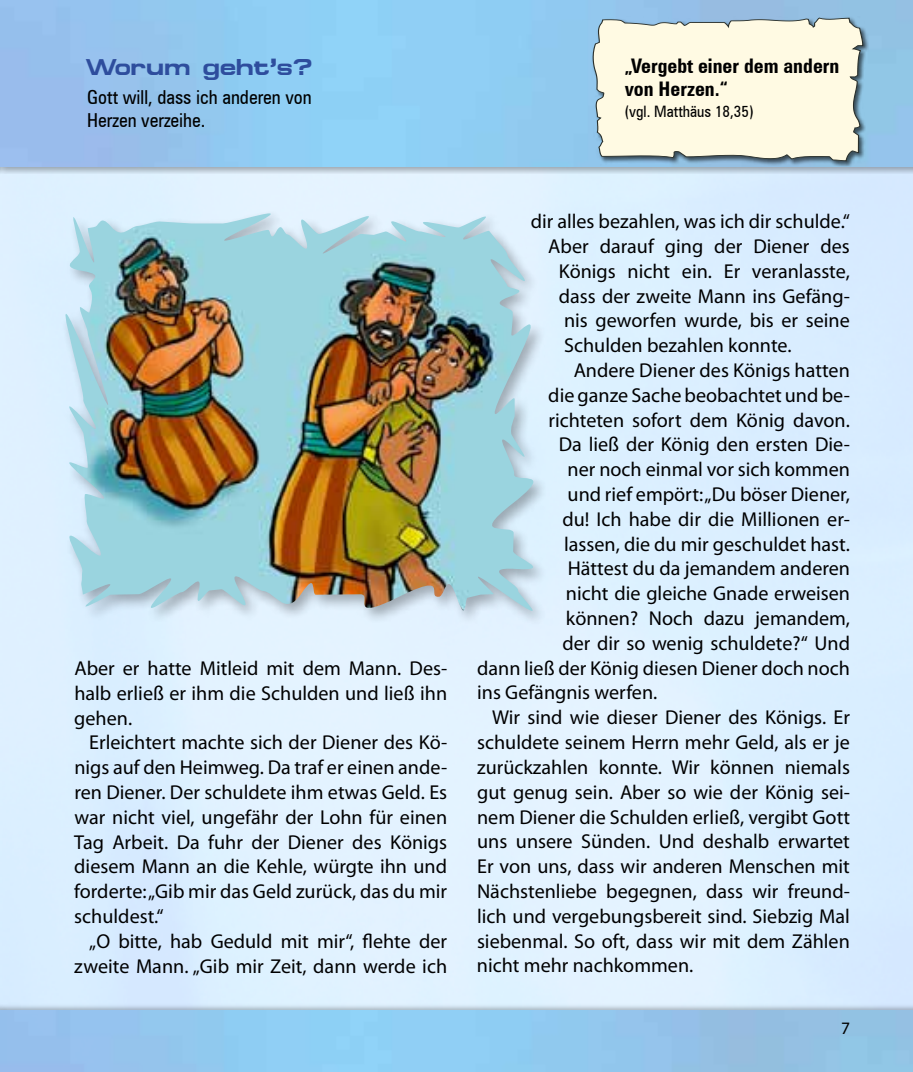
<style>
.page{position:relative;width:913px;height:1072px;background:#fff}
.page>*{position:absolute;margin:0;border:0;box-sizing:border-box;transform-origin:0 0}
.t1{font:700 22.75px "Micado";color:#2e4d9d}
.t2{font:20.12px/24.8px "Myriad Pro";color:#000;text-align:justify}
.t3{font:700 condensed 20.12px/22.8px "Zurich BT";color:#000}
.t4{font:condensed 19.25px/23.1px "Zurich BT";color:#000}
.t5{font:17.5px "Myriad Pro";color:#000}
.t6{font:condensed 15.75px "Zurich BT";color:#000}
</style>
<div class="page">
<div style="left:0;top:0;width:913px;height:174px;background:#000;opacity:.3"></div>
<img style="left:0;top:0;width:913px;height:167px">
<div style="left:0;top:1002px;width:913px;height:69px;background:#000;opacity:.3"></div>
<img style="left:0;top:1010px;width:913px;height:61px">
<div style="left:591px;top:17px;width:278px;height:150px;background:#000;opacity:.6"></div>
<svg style="left:592px;top:17px;width:271px;height:144px;background:#edecdb"></svg>
<div style="left:60px;top:207px;width:488px;height:418px;background:#dff2ff"></div>
<img style="left:65px;top:213px;width:470px;height:399px">
<p class="t1" style="left:85px;top:54px;width:229px">Worum geht’s?</p>
<p class="t4" style="left:87px;top:85px;width:226px">Gott will, dass ich anderen von<br>Herzen verzeihe.</p>
<p class="t3" style="left:625px;top:54px;width:216px">„Vergebt einer dem andern von Herzen.“</p>
<p class="t6" style="left:625px;top:102px;width:130px">(vgl. Matthäus 18,35)</p>
<p class="t2" style="left:74px;top:655px;width:374px">Aber er hatte Mitleid mit dem Mann. Des&shy;halb erließ er ihm die Schulden und ließ ihn gehen.</p>
<p class="t2" style="left:74px;top:730px;width:374px;text-indent:15px">Erleichtert machte sich der Diener des Kö&shy;nigs auf den Heimweg. Da traf er einen ande&shy;ren Diener. Der schuldete ihm etwas Geld. Es war nicht viel, ungefähr der Lohn für einen Tag Arbeit. Da fuhr der Diener des Königs diesem Mann an die Kehle, würgte ihn und forderte:„Gib mir das Geld zurück, das du mir schuldest.“</p>
<p class="t2" style="left:74px;top:928px;width:374px;text-align:right">„O bitte, hab Geduld mit mir“, flehte der zweite Mann. „Gib mir Zeit, dann werde ich</p>
<p class="t2" style="left:531px;top:209px;width:321px">dir alles bezahlen, was ich dir schulde.“</p>
<p class="t2" style="left:548px;top:233px;width:303px">Aber darauf ging der Diener des</p>
<p class="t2" style="left:559px;top:258px;width:293px">Königs nicht ein. Er veranlasste,</p>
<p class="t2" style="left:559px;top:283px;width:293px">dass der zweite Mann ins Gefäng-</p>
<p class="t2" style="left:564px;top:308px;width:287px">nis geworfen wurde, bis er seine</p>
<p class="t2" style="left:564px;top:333px;width:229px">Schulden bezahlen konnte.</p>
<p class="t2" style="left:574px;top:357px;width:278px">Andere Diener des Königs hatten</p>
<p class="t2" style="left:548px;top:382px;width:303px">die ganze Sache beobachtet und be-</p>
<p class="t2" style="left:548px;top:407px;width:303px">richteten sofort dem König davon.</p>
<p class="t2" style="left:559px;top:432px;width:293px">Da ließ der König den ersten Die-</p>
<p class="t2" style="left:568px;top:457px;width:284px">ner noch einmal vor sich kommen</p>
<p class="t2" style="left:567px;top:481px;width:284px">und rief empört:„Du böser Diener,</p>
<p class="t2" style="left:562px;top:506px;width:289px">du! Ich habe dir die Millionen er-</p>
<p class="t2" style="left:564px;top:531px;width:287px">lassen, die du mir geschuldet hast.</p>
<p class="t2" style="left:568px;top:556px;width:284px">Hättest du da jemandem anderen</p>
<p class="t2" style="left:566px;top:580px;width:286px">nicht die gleiche Gnade erweisen</p>
<p class="t2" style="left:566px;top:605px;width:286px">können? Noch dazu jemandem,</p>
<p class="t2" style="left:562px;top:630px;width:289px">der dir so wenig schuldete?“ Und</p>
<p class="t2" style="left:477px;top:655px;width:374px">dann ließ der König diesen Diener doch noch</p>
<p class="t2" style="left:477px;top:680px;width:182px">ins Gefängnis werfen.</p>
<p class="t2" style="left:492px;top:704px;width:359px">Wir sind wie dieser Diener des Königs. Er</p>
<p class="t2" style="left:477px;top:729px;width:374px">schuldete seinem Herrn mehr Geld, als er je</p>
<p class="t2" style="left:477px;top:754px;width:374px">zurückzahlen konnte. Wir können niemals</p>
<p class="t2" style="left:477px;top:779px;width:374px">gut genug sein. Aber so wie der König sei-</p>
<p class="t2" style="left:477px;top:804px;width:374px">nem Diener die Schulden erließ, vergibt Gott</p>
<p class="t2" style="left:477px;top:828px;width:374px">uns unsere Sünden. Und deshalb erwartet</p>
<p class="t2" style="left:477px;top:853px;width:374px">Er von uns, dass wir anderen Menschen mit</p>
<p class="t2" style="left:477px;top:878px;width:374px">Nächstenliebe begegnen, dass wir freund-</p>
<p class="t2" style="left:477px;top:903px;width:374px">lich und vergebungsbereit sind. Siebzig Mal</p>
<p class="t2" style="left:477px;top:928px;width:374px">siebenmal. So oft, dass wir mit dem Zählen</p>
<p class="t2" style="left:477px;top:952px;width:218px">nicht mehr nachkommen.</p>
<p class="t5" style="left:841px;top:1017px;width:10px">7</p>
</div>
